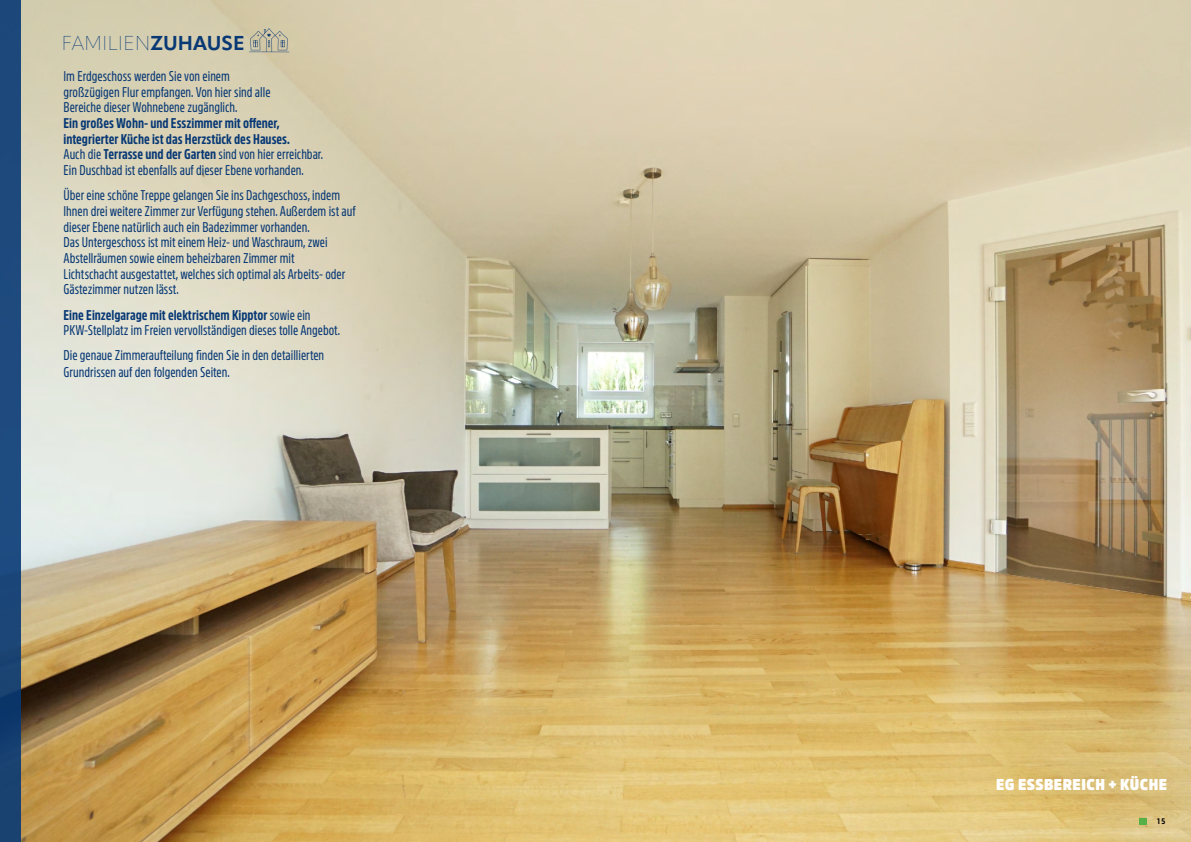
<style>
.page{position:relative;width:1191px;height:842px;background:#fff}
.page>*{position:absolute;margin:0;border:0;box-sizing:border-box;transform-origin:0 0}
.Lebender_Kolumnentitel_Seitenzahl{font:100 19.9px "Apparat";color:#083975}
.Lebender_Kolumnentitel_Seitenzahl-2{font:900 15.6px "Amsi Pro Narrow";letter-spacing:.03em;color:#fff}
.Textkörper{font:14px/15.7px "Amsi Pro Condensed";color:#083975}
.t1{font:700 8px "Amsi Pro Narrow";color:#000}
.s1{font-weight:700}
</style>
<div class="page">
<img style="left:21px;top:0;width:1170px;height:842px">
<div style="left:0;top:0;width:21px;height:842px;background:linear-gradient(to bottom,#1f4c81,#184273)"></div>
<div style="left:1138px;top:818px;width:8px;height:6px;background:#55b047"></div>
<svg style="left:249px;top:28px;width:40px;height:25px"></svg>
<p class="Lebender_Kolumnentitel_Seitenzahl" style="left:61px;top:31px;width:185px">FAMILIEN<span class="s1">ZUHAUSE</span></p>
<p class="Textkörper" style="left:63px;top:67px;width:261px">Im Erdgeschoss werden Sie von einem<br>großzügigen Flur empfangen. Von hier sind alle<br>Bereiche dieser Wohnebene zugänglich.<br><span class="s1">Ein großes Wohn- und Esszimmer mit offener, integrierter Küche ist das Herzstück des Hauses.<br></span>Auch die <span class="s1">Terrasse und der Garten</span> sind von hier erreichbar.<br>Ein Duschbad ist ebenfalls auf dieser Ebene vorhanden.</p>
<p class="Textkörper" style="left:63px;top:186px;width:294px">Über eine schöne Treppe gelangen Sie ins Dachgeschoss, indem Ihnen drei weitere Zimmer zur Verfügung stehen. Außerdem ist auf dieser Ebene natürlich auch ein Badezimmer vorhanden.<br>Das Untergeschoss ist mit einem Heiz- und Waschraum, zwei Abstellräumen sowie einem beheizbaren Zimmer mit<br>Lichtschacht ausgestattet, welches sich optimal als Arbeits- oder Gästezimmer nutzen lässt.</p>
<p class="Textkörper" style="left:63px;top:305px;width:278px"><span class="s1">Eine Einzelgarage mit elektrischem Kipptor</span> sowie ein<br>PKW-Stellplatz im Freien vervollständigen dieses tolle Angebot.</p>
<p class="Textkörper" style="left:63px;top:346px;width:262px;line-height:16.8px">Die genaue Zimmeraufteilung finden Sie in den detaillierten<br>Grundrissen auf den folgenden Seiten.</p>
<p class="Lebender_Kolumnentitel_Seitenzahl-2" style="left:996px;top:772px;width:173px">EG ESSBEREICH + KÜCHE</p>
<p class="t1" style="left:1157px;top:815px;width:10px">15</p>
</div>
